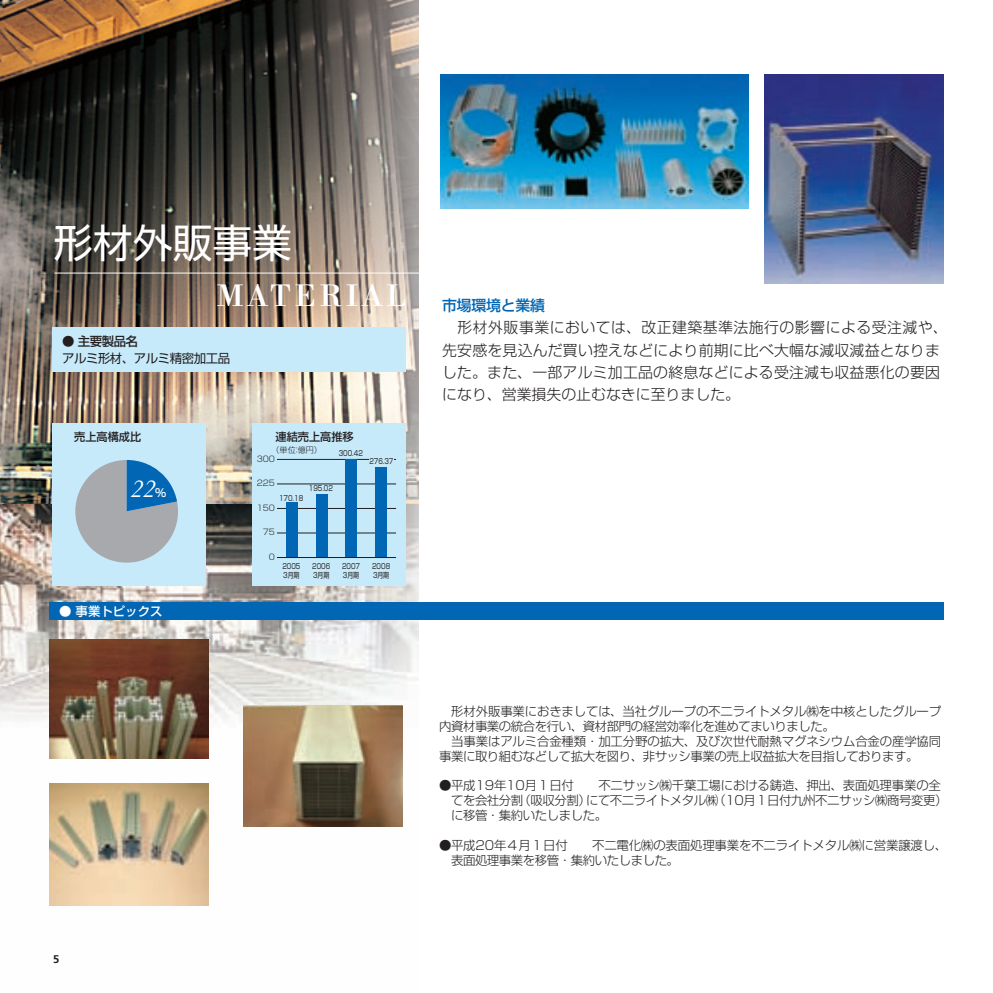
<style>
.page{position:relative;width:993px;height:993px;background:#fff}
.page>*{position:absolute;margin:0;border:0;box-sizing:border-box;transform-origin:0 0}
.t1{font:39.73px "Shin Go Pro";color:#fff}
.t2{font:32.2px "Bodoni Std";letter-spacing:.1em;color:#fff}
.t3{font:italic 26.25px "Garamond";color:#fff}
.t4{font:300 14.88px/22.4px "Shin Go Pro";letter-spacing:.015em;color:#231f20}
.t5{font:500 14.88px "Shin Go Pro";letter-spacing:-.015em;color:#0166b3}
.t6{font:300 12.42px/14.9px "Shin Go Pro";letter-spacing:-.015em;color:#231f20}
.t7{font:300 12.42px/14.9px "Shin Go Pro";letter-spacing:-.035em;color:#231f20}
.t8{font:12.42px "Shin Go Pro";letter-spacing:-.035em;color:#231f20}
.t9{font:500 12.42px "Shin Go Pro";color:#fff}
.t10{font:500 12.42px "Shin Go Pro";letter-spacing:-.035em;color:#231f20}
.t11{font:11.2px "Shin Go Pro Medium 90 msp RKSJ H";color:#231f20}
.t12{font:700 11.2px "Frutiger LT Std";color:#231f20}
.t13{font:11.2px "Shin Go Pro Medium 90 msp RKSJ H";color:#fff}
.t14{font:8.05px "Shin Go Pro Light 90 msp RKSJ H";color:#231f20}
.t15{font:7.52px/8.9px "Shin Go Pro Regular 90 msp RKSJ H";color:#231f20;scale:.8 1}
</style>
<div class="page">
<img style="left:0;top:503px;width:418px;height:403px">
<img style="left:0;top:0;width:418px;height:503px">
<hr style="left:55px;top:273px;width:364px;height:1px;background:#fff">
<img style="left:50px;top:639px;width:158px;height:119px">
<img style="left:243px;top:704px;width:159px;height:122px">
<img style="left:50px;top:783px;width:158px;height:121px">
<div style="left:52px;top:423px;width:154px;height:162px;background:#c6eafa"></div>
<svg style="left:75px;top:460px;width:103px;height:102px"></svg>
<div style="left:252px;top:423px;width:154px;height:162px;background:#c6eafa"></div>
<hr style="left:277px;top:459px;width:119px;height:1px;background:#231f20">
<div style="left:369px;top:457px;width:24px;height:8px;background:#c6eafa"></div>
<hr style="left:277px;top:532px;width:119px;height:1px;background:#231f20">
<hr style="left:277px;top:508px;width:119px;height:1px;background:#231f20">
<hr style="left:277px;top:483px;width:119px;height:1px;background:#231f20">
<div style="left:375px;top:467px;width:12px;height:90px;background:#0166b3"></div>
<div style="left:345px;top:459px;width:12px;height:98px;background:#0166b3"></div>
<div style="left:315px;top:493px;width:12px;height:64px;background:#0166b3"></div>
<div style="left:286px;top:502px;width:12px;height:55px;background:#0166b3"></div>
<hr style="left:277px;top:557px;width:119px;height:1px;background:#231f20">
<div style="left:52px;top:327px;width:353px;height:45px;background:#c6eafa"></div>
<div style="left:49px;top:602px;width:894px;height:18px;background:#0166b3"></div>
<img style="left:764px;top:74px;width:179px;height:209px">
<img style="left:440px;top:74px;width:308px;height:134px">
<h1 class="t1" style="left:54px;top:210px;width:240px">形材外販事業</h1>
<h2 class="t2" style="left:217px;top:275px;width:191px">MATERIAL</h2>
<p class="t10" style="left:62px;top:331px;width:77px">● 主要製品名</p>
<p class="t8" style="left:62px;top:348px;width:169px">アルミ形材、アルミ精密加工品</p>
<p class="t11" style="left:74px;top:427px;width:68px">売上高構成比</p>
<p class="t11" style="left:275px;top:427px;width:80px">連結売上高推移</p>
<p class="t14" style="left:271px;top:443px;width:52px">（単位：億円）</p>
<p class="t15" style="left:338px;top:447px;width:32px">300.42</p>
<p class="t14" style="left:257px;top:451px;width:20px">300</p>
<p class="t15" style="left:369px;top:456px;width:32px">276.37</p>
<h3 class="t3" style="left:131px;top:471px;width:26px">22</h3>
<p class="t13" style="left:155px;top:483px;width:13px">％</p>
<p class="t9" style="left:59px;top:601px;width:105px">● 事業トピックス</p>
<p class="t14" style="left:257px;top:476px;width:20px">225</p>
<p class="t15" style="left:309px;top:482px;width:32px">195.02</p>
<p class="t15" style="left:279px;top:492px;width:32px">170.18</p>
<p class="t14" style="left:257px;top:500px;width:20px">150</p>
<p class="t14" style="left:263px;top:525px;width:14px">75</p>
<p class="t14" style="left:269px;top:549px;width:8px">0</p>
<p class="t15" style="left:282px;top:561px;width:24px">2005<br>3月期</p>
<p class="t15" style="left:312px;top:561px;width:24px">2006<br>3月期</p>
<p class="t15" style="left:342px;top:561px;width:24px">2007<br>3月期</p>
<p class="t15" style="left:372px;top:561px;width:24px">2008<br>3月期</p>
<p class="t5" style="left:442px;top:293px;width:104px">市場環境と業績</p>
<p class="t4" style="left:442px;top:314px;width:506px">　形材外販事業においては、改正建築基準法施行の影響による受注減や、先安感を見込んだ買い控えなどにより前期に比べ大幅な減収減益となりました。また、一部アルミ加工品の終息などによる受注減も収益悪化の要因になり、営業損失の止むなきに至りました。</p>
<p class="t6" style="left:439px;top:702px;width:503px">　形材外販事業におきましては、当社グループの不二ライトメタル㈱を中核としたグループ内資材事業の統合を行い、資材部門の経営効率化を進めてまいりました。<br>　当事業はアルミ合金種類・加工分野の拡大、及び次世代耐熱マグネシウム合金の産学協同事業に取り組むなどして拡大を図り、非サッシ事業の売上収益拡大を目指しております。</p>
<p class="t7" style="left:451px;top:776px;width:497px;text-indent:-12px">●平成19年10月１日付　　不二サッシ㈱千葉工場における鋳造、押出、表面処理事業の全てを会社分割（吸収分割）にて不二ライトメタル㈱（10月１日付九州不二サッシ㈱商号変更）に移管・集約いたしました。</p>
<p class="t6" style="left:451px;top:836px;width:497px;text-indent:-12px">●平成20年４月１日付　　不二電化㈱の表面処理事業を不二ライトメタル㈱に営業譲渡し、表面処理事業を移管・集約いたしました。</p>
<p class="t12" style="left:53px;top:951px;width:8px">5</p>
</div>
